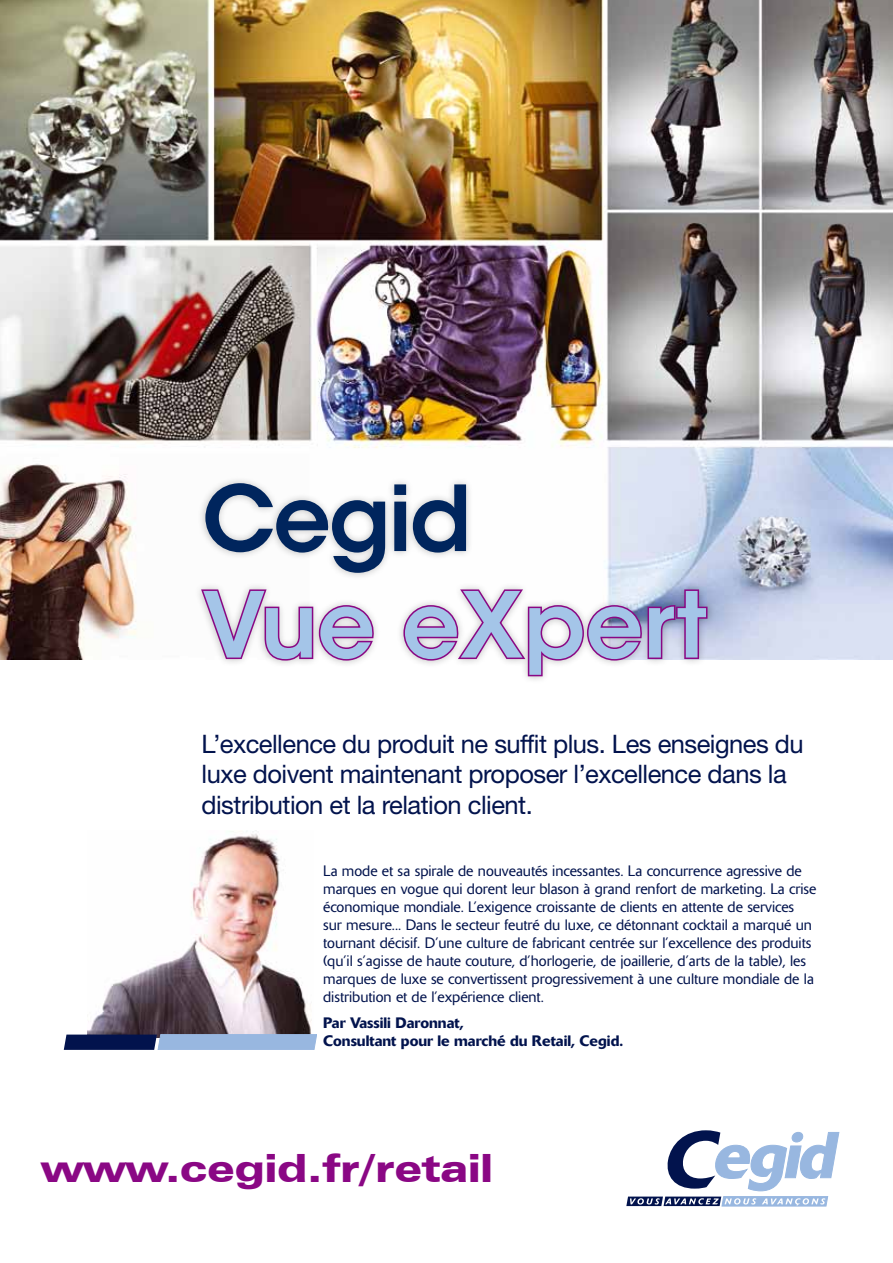
<style>
.page{position:relative;width:893px;height:1263px;background:#fff}
.page>*{position:absolute;margin:0;border:0;box-sizing:border-box;transform-origin:0 0}
.t1{font:600 90px "ITC Avant Garde Std";color:#a4c5e8}
.t2{font:600 90px "ITC Avant Garde Std";letter-spacing:-.025em;color:#00255d}
.t3{font:900 expanded 39px "Zurich BT";color:#8a0784}
.t4{font:25.5px/30.6px "Helvetica Neue LT Std";letter-spacing:-.02em;color:#02134d}
.t5{font:300 15px/18px "Delta";color:#02134d}
.t6{font:500 15px/18px "Delta";color:#02134d}
</style>
<div class="page">
<img style="left:0;top:0;width:893px;height:659px">
<svg style="left:626px;top:1130px;width:213px;height:76px"></svg>
<div style="left:193px;top:476px;width:521px;height:209px;background:#000;opacity:.25"></div>
<svg style="left:199px;top:588px;width:176px;height:74px"></svg>
<svg style="left:402px;top:588px;width:307px;height:90px"></svg>
<img style="left:88px;top:830px;width:224px;height:204px">
<svg style="left:64px;top:1034px;width:253px;height:16px;background:#667eac"></svg>
<h1 class="t2" style="left:202px;top:461px;width:272px">Cegid</h1>
<h1 class="t1" style="left:202px;top:568px;width:506px">Vue eXpert</h1>
<h3 class="t4" style="left:202px;top:728px;width:604px">L’excellence du produit ne suffit plus. Les enseignes du luxe doivent maintenant proposer l’excellence dans la distribution et la relation client.</h3>
<p class="t5" style="left:323px;top:861px;width:495px">La mode et sa spirale de nouveautés incessantes. La concurrence agressive de marques en vogue qui dorent leur blason à grand renfort de marketing. La crise économique mondiale. L’exigence croissante de clients en attente de services sur mesure... Dans le secteur feutré du luxe, ce détonnant cocktail a marqué un tournant décisif. D’une culture de fabricant centrée sur l’excellence des produits (qu’il s’agisse de haute couture, d’horlogerie, de joaillerie, d’arts de la table), les marques de luxe se convertissent progressivement à une culture mondiale de la distribution et de l’expérience client.</p>
<p class="t6" style="left:323px;top:1014px;width:301px">Par Vassili Daronnat,<br>Consultant pour le marché du Retail, Cegid.</p>
<h2 class="t3" style="left:41px;top:1145px;width:453px">www.cegid.fr/retail</h2>
</div>
